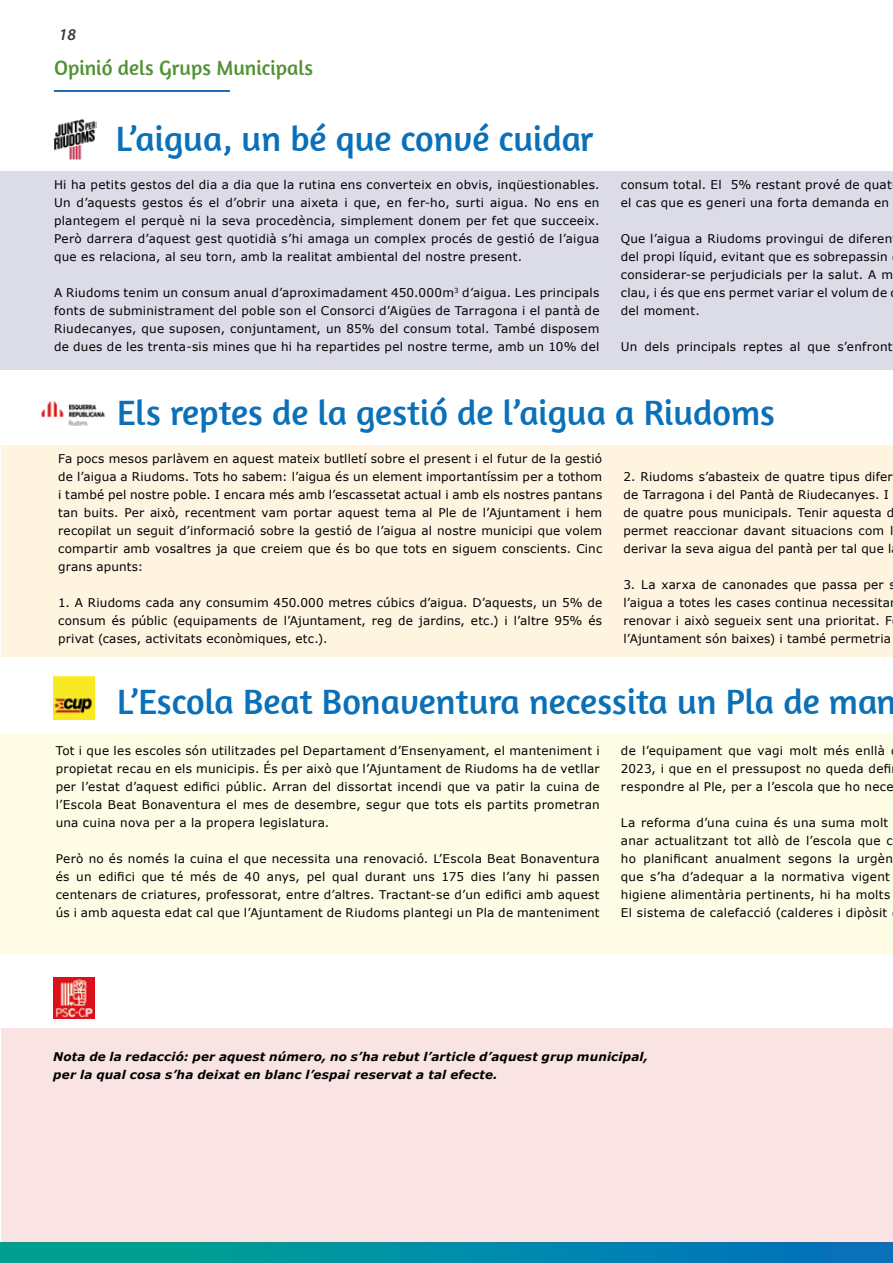
<style>
.page{position:relative;width:893px;height:1263px;background:#fff}
.page>*{position:absolute;margin:0;border:0;box-sizing:border-box;transform-origin:0 0}
.t1{font:36px "Amaranth";color:#0a70b8}
.t2{font:21px "Amaranth";color:#519233}
.t3{font:italic 600 16.5px "Myriad Pro";color:#3c3c3d}
.t4{font:12px/18px "Verdana";letter-spacing:.02em;color:#000;text-align:justify}
.t5{font:italic 700 12px/18px "Verdana";letter-spacing:.01em;color:#000}
</style>
<div class="page">
<div style="left:0;top:1242px;width:893px;height:21px;background:linear-gradient(to right,#00a88d,#0370bf)"></div>
<div style="left:0;top:171px;width:893px;height:199px;background:#dbdce8"></div>
<div style="left:1px;top:733px;width:892px;height:221px;background:#fefce5"></div>
<div style="left:1px;top:445px;width:892px;height:212px;background:#fef4e0"></div>
<div style="left:1px;top:1028px;width:892px;height:214px;background:#f9e3e3"></div>
<hr style="left:54px;top:90px;width:176px;height:2px;background:#1d70b3">
<img style="left:53px;top:676px;width:42px;height:43px">
<img style="left:54px;top:119px;width:42px;height:41px">
<img style="left:53px;top:978px;width:42px;height:41px">
<img style="left:41px;top:401px;width:65px;height:25px">
<h3 class="t3" style="left:59px;top:24px;width:19px">18</h3>
<h2 class="t2" style="left:54px;top:55px;width:261px">Opinió dels Grups Municipals</h2>
<h1 class="t1" style="left:116px;top:118px;width:479px">L’aigua, un bé que convé cuidar</h1>
<p class="t4" style="left:54px;top:176px;width:547px">Hi ha petits gestos del dia a dia que la rutina ens converteix en obvis, inqüestionables.<br>Un d’aquests gestos és el d’obrir una aixeta i que, en fer-ho, surti aigua. No ens en plantegem el perquè ni la seva procedència, simplement donem per fet que succeeix.<br>Però darrera d’aquest gest quotidià s’hi amaga un complex procés de gestió de l’aigua que es relaciona, al seu torn, amb la realitat ambiental del nostre present.</p>
<p class="t4" style="left:54px;top:284px;width:547px">A Riudoms tenim un consum anual d’aproximadament 450.000m<sup>3</sup> d’aigua. Les principals fonts de subministrament del poble son el Consorci d’Aigües de Tarragona i el pantà de Riudecanyes, que suposen, conjuntament, un 85% del consum total. També disposem de dues de les trenta-sis mines que hi ha repartides pel nostre terme, amb un 10% del</p>
<p class="t4" style="left:621px;top:176px;width:273px">consum total. El 5% restant prové de quat el cas que es generi una forta demanda en</p>
<p class="t4" style="left:621px;top:230px;width:274px;text-align:left">Que l’aigua a Riudoms provingui de diferen del propi líquid, evitant que es sobrepassin considerar-se perjudicials per la salut. A m clau, i és que ens permet variar el volum de del moment.</p>
<p class="t4" style="left:621px;top:338px;width:273px">Un dels principals reptes al que s’enfront</p>
<h1 class="t1" style="left:117px;top:392px;width:659px">Els reptes de la gestió de l’aigua a Riudoms</h1>
<p class="t4" style="left:58px;top:450px;width:546px">Fa pocs mesos parlàvem en aquest mateix butlletí sobre el present i el futur de la gestió de l’aigua a Riudoms. Tots ho sabem: l’aigua és un element importantíssim per a tothom i també pel nostre poble. I encara més amb l’escassetat actual i amb els nostres pantans tan buits. Per això, recentment vam portar aquest tema al Ple de l’Ajuntament i hem recopilat un seguit d’informació sobre la gestió de l’aigua al nostre municipi que volem compartir amb vosaltres ja que creiem que és bo que tots en siguem conscients. Cinc grans apunts:</p>
<p class="t4" style="left:58px;top:594px;width:545px">1. A Riudoms cada any consumim 450.000 metres cúbics d’aigua. D’aquests, un 5% de consum és públic (equipaments de l’Ajuntament, reg de jardins, etc.) i l’altre 95% és privat (cases, activitats econòmiques, etc.).</p>
<p class="t4" style="left:623px;top:468px;width:272px;text-align:left">2. Riudoms s’abasteix de quatre tipus difer de Tarragona i del Pantà de Riudecanyes. I de quatre pous municipals. Tenir aquesta d permet reaccionar davant situacions com l derivar la seva aigua del pantà per tal que l</p>
<p class="t4" style="left:623px;top:576px;width:274px;text-align:left">3. La xarxa de canonades que passa per s l’aigua a totes les cases continua necessita renovar i això segueix sent una prioritat. F l’Ajuntament són baixes) i també permetria</p>
<h1 class="t1" style="left:117px;top:681px;width:781px">L’Escola Beat Bonaventura necessita un Pla de man</h1>
<p class="t4" style="left:56px;top:741px;width:546px">Tot i que les escoles són utilitzades pel Departament d’Ensenyament, el manteniment i propietat recau en els municipis. És per això que l’Ajuntament de Riudoms ha de vetllar per l’estat d’aquest edifici públic. Arran del dissortat incendi que va patir la cuina de l’Escola Beat Bonaventura el mes de desembre, segur que tots els partits prometran una cuina nova per a la propera legislatura.</p>
<p class="t4" style="left:56px;top:849px;width:546px">Però no és només la cuina el que necessita una renovació. L’Escola Beat Bonaventura és un edifici que té més de 40 anys, pel qual durant uns 175 dies l’any hi passen centenars de criatures, professorat, entre d’altres. Tractant-se d’un edifici amb aquest ús i amb aquesta edat cal que l’Ajuntament de Riudoms plantegi un Pla de manteniment</p>
<p class="t4" style="left:621px;top:741px;width:274px;text-align:left">de l’equipament que vagi molt més enllà<br>2023, i que en el pressupost no queda defi respondre al Ple, per a l’escola que ho nece</p>
<p class="t4" style="left:621px;top:813px;width:274px;text-align:left">La reforma d’una cuina és una suma molt anar actualitzant tot allò de l’escola que c ho planificant anualment segons la urgèn que s’ha d’adequar a la normativa vigent higiene alimentària pertinents, hi ha molts El sistema de calefacció (calderes i dipòsit</p>
<p class="t5" style="left:53px;top:1048px;width:596px">Nota de la redacció: per aquest número, no s’ha rebut l’article d’aquest grup municipal, per la qual cosa s’ha deixat en blanc l’espai reservat a tal efecte.</p>
</div>
